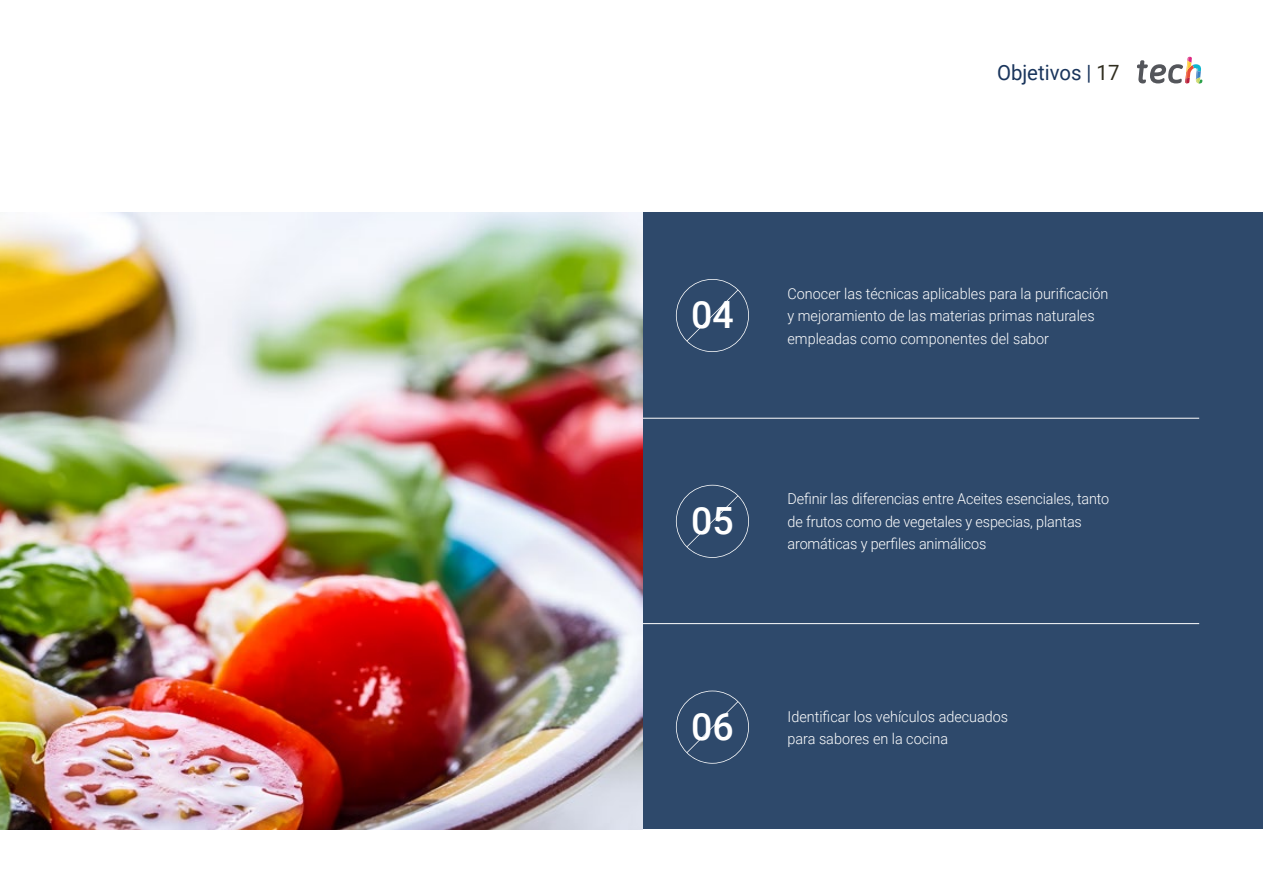
<style>
.page{position:relative;width:1263px;height:893px;background:#fff}
.page>*{position:absolute;margin:0;border:0;box-sizing:border-box;transform-origin:0 0}
.t1{font:500 37.5px "Roboto";color:#fff}
.t2{font:21px "Roboto";color:#1a355c}
.t3{font:300 15px/22.5px "Roboto";color:#fff;scale:.96 1}
.s1{color:#312e20}
</style>
<div class="page">
<svg style="left:1137px;top:57px;width:65px;height:27px"></svg>
<div style="left:642px;top:213px;width:621px;height:616px;background:#2e496b"></div>
<svg style="left:676px;top:279px;width:73px;height:73px"></svg>
<svg style="left:676px;top:485px;width:73px;height:73px"></svg>
<svg style="left:676px;top:691px;width:73px;height:73px"></svg>
<hr style="left:0;top:418px;width:1199px;height:1px;background:#fff">
<hr style="left:0;top:623px;width:1199px;height:1px;background:#fff">
<img style="left:0;top:213px;width:642px;height:616px">
<h2 class="t2" style="left:997px;top:57px;width:124px">Objetivos | <span class="s1">17</span></h2>
<h1 class="t1" style="left:691px;top:289px;width:44px">04</h1>
<p class="t3" style="left:787px;top:281px;width:336px">Conocer las técnicas aplicables para la purificación y mejoramiento de las materias primas naturales empleadas como componentes del sabor</p>
<h1 class="t1" style="left:691px;top:494px;width:44px">05</h1>
<p class="t3" style="left:787px;top:487px;width:337px">Definir las diferencias entre Aceites esenciales, tanto de frutos como de vegetales y especias, plantas aromáticas y perfiles animálicos</p>
<h1 class="t1" style="left:691px;top:700px;width:44px">06</h1>
<p class="t3" style="left:787px;top:704px;width:231px">Identificar los vehículos adecuados para sabores en la cocina</p>
</div>
